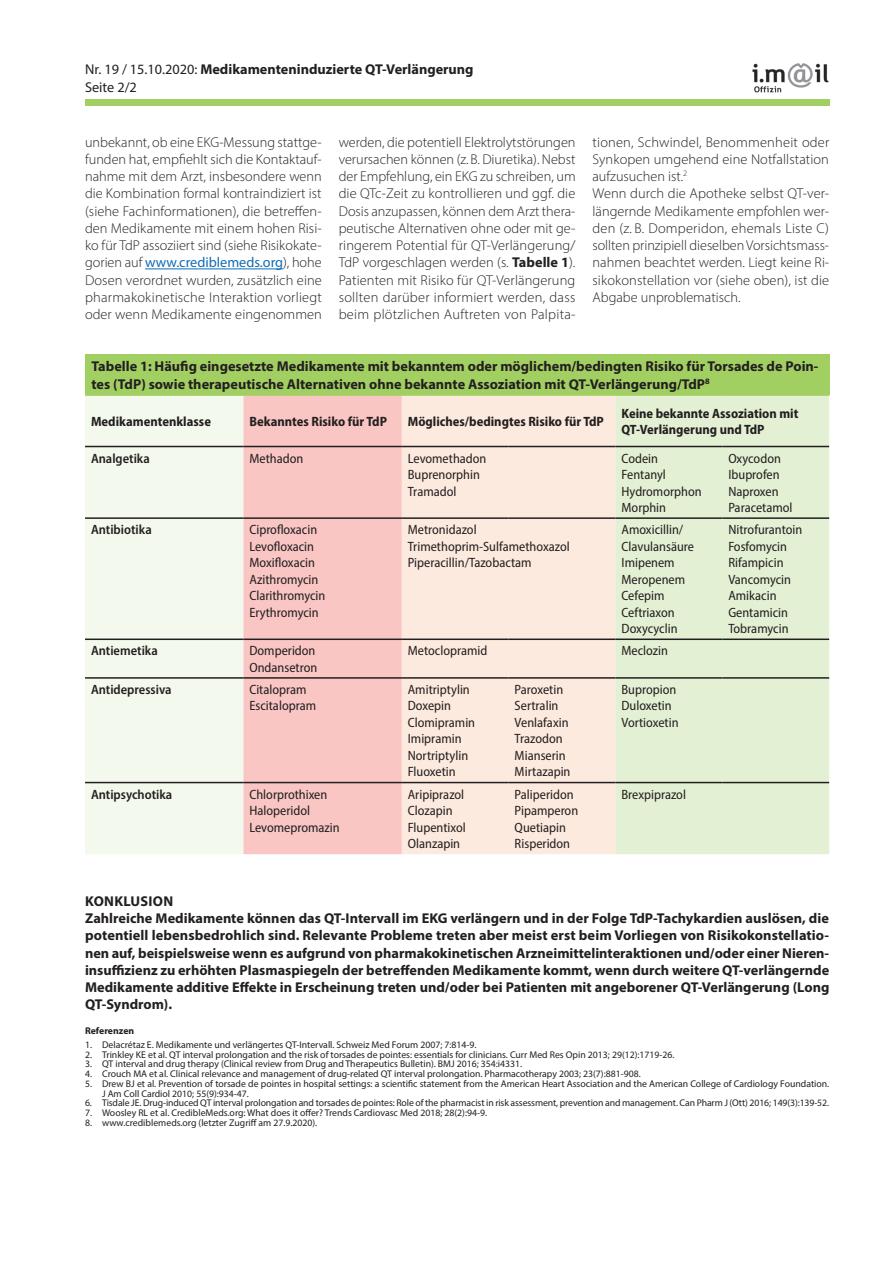
<style>
.page{position:relative;width:893px;height:1263px;background:#fff}
.page>*{position:absolute;margin:0;border:0;box-sizing:border-box;transform-origin:0 0}
.t1{font:300 14.25px/17.2px "Myriad Pro";letter-spacing:.005em;color:#231f20;text-align:justify}
.t2{font:700 14.25px/17.2px "Myriad Pro";color:#231f20}
.t3{font:14.25px "Myriad Pro";color:#231f20}
.t4{font:semi-condensed 13.5px/16.5px "Myriad Pro";color:#231f20}
.t5{font:700 semi-condensed 13.5px/16.5px "Myriad Pro";color:#231f20}
.t6{font:600 semi-condensed 13.5px "Myriad Pro";color:#231f20}
.t7{font:9.75px/9.8px "Myriad Pro";color:#231f20}
.t8{font:700 9.75px "Myriad Pro";color:#231f20}
.s1{font-weight:400}
.s2{font-weight:700}
.s3{font-weight:400;color:#0e6bb6}
</style>
<div class="page">
<img style="left:752px;top:64px;width:77px;height:29px">
<div style="left:85px;top:99px;width:744px;height:6px;background:#a2cf62"></div>
<hr style="left:145px;top:269px;width:138px;height:1px;background:#0e6bb6">
<div style="left:85px;top:354px;width:744px;height:41px;background:#a2cf62"></div>
<div style="left:85px;top:396px;width:158px;height:458px;background:#f4f9ed"></div>
<div style="left:243px;top:396px;width:159px;height:458px;background:#f9c6c4"></div>
<div style="left:402px;top:396px;width:213px;height:458px;background:#fdeadf"></div>
<div style="left:615px;top:396px;width:214px;height:458px;background:#e4f0d4"></div>
<hr style="left:85px;top:517px;width:158px;height:2px;background:#231f20">
<hr style="left:243px;top:517px;width:159px;height:2px;background:#231f20">
<hr style="left:402px;top:517px;width:107px;height:2px;background:#231f20">
<hr style="left:509px;top:517px;width:106px;height:2px;background:#231f20">
<hr style="left:615px;top:517px;width:107px;height:2px;background:#231f20">
<hr style="left:722px;top:517px;width:107px;height:2px;background:#231f20">
<hr style="left:85px;top:638px;width:158px;height:2px;background:#231f20">
<hr style="left:243px;top:638px;width:159px;height:2px;background:#231f20">
<hr style="left:402px;top:638px;width:107px;height:2px;background:#231f20">
<hr style="left:509px;top:638px;width:106px;height:2px;background:#231f20">
<hr style="left:615px;top:638px;width:107px;height:2px;background:#231f20">
<hr style="left:722px;top:638px;width:107px;height:2px;background:#231f20">
<hr style="left:85px;top:677px;width:158px;height:2px;background:#231f20">
<hr style="left:243px;top:677px;width:159px;height:2px;background:#231f20">
<hr style="left:402px;top:677px;width:107px;height:2px;background:#231f20">
<hr style="left:509px;top:677px;width:106px;height:2px;background:#231f20">
<hr style="left:615px;top:677px;width:107px;height:2px;background:#231f20">
<hr style="left:722px;top:677px;width:107px;height:2px;background:#231f20">
<hr style="left:85px;top:782px;width:158px;height:1px;background:#231f20">
<hr style="left:243px;top:782px;width:159px;height:1px;background:#231f20">
<hr style="left:402px;top:782px;width:107px;height:1px;background:#231f20">
<hr style="left:509px;top:782px;width:106px;height:1px;background:#231f20">
<hr style="left:615px;top:782px;width:107px;height:1px;background:#231f20">
<hr style="left:722px;top:782px;width:107px;height:1px;background:#231f20">
<hr style="left:85px;top:394px;width:158px;height:2px;background:#a2cf62">
<hr style="left:243px;top:394px;width:159px;height:2px;background:#a2cf62">
<hr style="left:402px;top:394px;width:107px;height:2px;background:#a2cf62">
<hr style="left:509px;top:394px;width:106px;height:2px;background:#a2cf62">
<hr style="left:615px;top:394px;width:107px;height:2px;background:#a2cf62">
<hr style="left:722px;top:394px;width:107px;height:2px;background:#a2cf62">
<hr style="left:85px;top:446px;width:158px;height:1px;background:#231f20">
<hr style="left:243px;top:446px;width:159px;height:1px;background:#231f20">
<hr style="left:402px;top:446px;width:107px;height:1px;background:#231f20">
<hr style="left:509px;top:446px;width:106px;height:1px;background:#231f20">
<hr style="left:615px;top:446px;width:107px;height:1px;background:#231f20">
<hr style="left:722px;top:446px;width:107px;height:1px;background:#231f20">
<p class="t2" style="left:85px;top:61px;width:390px"><span class="s1">Nr. 19 / 15.10.2020:</span> Medikamenteninduzierte QT-Verlängerung</p>
<p class="t3" style="left:85px;top:78px;width:53px">Seite 2/2</p>
<p class="t1" style="left:339px;top:133px;width:238px">werden, die potentiell Elektrolytstörungen verursachen können (z.B. Diuretika). Nebst der Empfehlung, ein EKG zu schreiben, um die QTc-Zeit zu kontrollieren und ggf. die Dosis anzupassen, können dem Arzt thera&shy;peutische Alternativen ohne oder mit ge&shy;ringerem Potential für QT-Verlängerung/ TdP vorgeschlagen werden (s. <span class="s2">Tabelle 1</span>).<br>Patienten mit Risiko für QT-Verlängerung sollten darüber informiert werden, dass beim plötzlichen Auftreten von Palpita-</p>
<p class="t1" style="left:592px;top:133px;width:238px;text-align:left">tionen, Schwindel, Benommenheit oder Synkopen umgehend eine Notfallstation aufzusuchen ist.<sup>2<br></sup>Wenn durch die Apotheke selbst QT-ver&shy;längernde Medikamente empfohlen wer&shy;den (z. B. Domperidon, ehemals Liste C) sollten prinzipiell dieselben Vorsichtsmass&shy;nahmen beachtet werden. Liegt keine Ri&shy;sikokonstellation vor (siehe oben), ist die Abgabe unproblematisch.</p>
<p class="t2" style="left:91px;top:358px;width:729px">Tabelle 1: Häufig eingesetzte Medikamente mit bekanntem oder möglichem/bedingten Risiko für Torsades de Poin&shy;tes (TdP) sowie therapeutische Alternativen ohne bekannte Assoziation mit QT-Verlängerung/TdP<sup>8</sup></p>
<p class="t5" style="left:91px;top:413px;width:121px">Medikamentenklasse</p>
<p class="t5" style="left:249px;top:413px;width:139px">Bekanntes Risiko für TdP</p>
<p class="t5" style="left:408px;top:413px;width:198px">Mögliches/bedingtes Risiko für TdP</p>
<p class="t5" style="left:621px;top:404px;width:178px">Keine bekannte Assoziation mit<br>QT-Verlängerung und TdP</p>
<p class="t6" style="left:91px;top:450px;width:60px">Analgetika</p>
<p class="t4" style="left:249px;top:450px;width:55px">Methadon</p>
<p class="t4" style="left:408px;top:450px;width:80px">Levomethadon<br>Buprenorphin<br>Tramadol</p>
<p class="t4" style="left:621px;top:450px;width:82px">Codein<br>Fentanyl<br>Hydromorphon<br>Morphin</p>
<p class="t4" style="left:728px;top:450px;width:66px">Oxycodon<br>Ibuprofen<br>Naproxen<br>Paracetamol</p>
<p class="t6" style="left:91px;top:521px;width:62px">Antibiotika</p>
<p class="t4" style="left:249px;top:521px;width:78px">Ciprofloxacin<br>Levofloxacin<br>Moxifloxacin<br>Azithromycin<br>Clarithromycin<br>Erythromycin</p>
<p class="t4" style="left:408px;top:521px;width:163px">Metronidazol<br>Trimethoprim-Sulfamethoxazol<br>Piperacillin/Tazobactam</p>
<p class="t4" style="left:621px;top:521px;width:74px">Amoxicillin/<br>Clavulansäure<br>Imipenem<br>Meropenem<br>Cefepim<br>Ceftriaxon<br>Doxycyclin</p>
<p class="t4" style="left:728px;top:521px;width:76px">Nitrofurantoin<br>Fosfomycin<br>Rifampicin<br>Vancomycin<br>Amikacin<br>Gentamicin<br>Tobramycin</p>
<p class="t6" style="left:91px;top:642px;width:68px">Antiemetika</p>
<p class="t4" style="left:249px;top:642px;width:69px">Domperidon<br>Ondansetron</p>
<p class="t4" style="left:408px;top:642px;width:81px">Metoclopramid</p>
<p class="t4" style="left:621px;top:642px;width:48px">Meclozin</p>
<p class="t6" style="left:91px;top:681px;width:82px">Antidepressiva</p>
<p class="t4" style="left:249px;top:681px;width:68px">Citalopram<br>Escitalopram</p>
<p class="t4" style="left:408px;top:681px;width:69px">Amitriptylin<br>Doxepin<br>Clomipramin<br>Imipramin<br>Nortriptylin<br>Fluoxetin</p>
<p class="t4" style="left:515px;top:681px;width:57px">Paroxetin<br>Sertralin<br>Venlafaxin<br>Trazodon<br>Mianserin<br>Mirtazapin</p>
<p class="t4" style="left:621px;top:681px;width:59px">Bupropion<br>Duloxetin<br>Vortioxetin</p>
<p class="t6" style="left:91px;top:785px;width:83px">Antipsychotika</p>
<p class="t4" style="left:249px;top:786px;width:92px">Chlorprothixen<br>Haloperidol<br>Levomepromazin</p>
<p class="t4" style="left:408px;top:786px;width:60px">Aripiprazol<br>Clozapin<br>Flupentixol<br>Olanzapin</p>
<p class="t4" style="left:515px;top:786px;width:65px">Paliperidon<br>Pipamperon<br>Quetiapin<br>Risperidon</p>
<p class="t4" style="left:621px;top:786px;width:66px">Brexpiprazol</p>
<p class="t1" style="left:85px;top:133px;width:238px">unbekannt, ob eine EKG-Messung stattge&shy;funden hat, empfiehlt sich die Kontaktauf&shy;nahme mit dem Arzt, insbesondere wenn die Kombination formal kontraindiziert ist (siehe Fachinformationen), die betreffen&shy;den Medikamente mit einem hohen Risi&shy;ko für TdP assoziiert sind (siehe Risikokate&shy;gorien auf <span class="s3">www.crediblemeds.org</span>), hohe Dosen verordnet wurden, zusätzlich eine pharmakokinetische Interaktion vorliegt oder wenn Medikamente eingenommen</p>
<p class="t2" style="left:85px;top:892px;width:746px">KONKLUSION<br>Zahlreiche Medikamente können das QT-Intervall im EKG verlängern und in der Folge TdP-Tachykardien auslösen, die potentiell lebensbedrohlich sind. Relevante Probleme treten aber meist erst beim Vorliegen von Risikokonstellatio&shy;nen auf, beispielsweise wenn es aufgrund von pharmakokinetischen Arzneimittelinteraktionen und/oder einer Nieren&shy;insuffizienz zu erhöhten Plasmaspiegeln der betreffenden Medikamente kommt, wenn durch weitere QT-verlängernde Medikamente additive Effekte in Erscheinung treten und/oder bei Patienten mit angeborener QT-Verlängerung (Long QT-Syndrom).</p>
<p class="t8" style="left:85px;top:1024px;width:51px">Referenzen</p>
<p class="t7" style="left:85px;top:1039px;width:393px">1. Delacrétaz E. Medikamente und verlängertes QT-Intervall. Schweiz Med Forum 2007; 7:814-9.</p>
<p class="t7" style="left:85px;top:1049px;width:591px">2. Trinkley KE et al. QT interval prolongation and the risk of torsades de pointes: essentials for clinicians. Curr Med Res Opin 2013; 29(12):1719-26.</p>
<p class="t7" style="left:85px;top:1059px;width:439px">3. QT interval and drug therapy (Clinical review from Drug and Therapeutics Bulletin). BMJ 2016; 354:i4331.</p>
<p class="t7" style="left:85px;top:1069px;width:557px">4. Crouch MA et al. Clinical relevance and management of drug-related QT interval prolongation. Pharmacotherapy 2003; 23(7):881-908.</p>
<p class="t7" style="left:102px;top:1078px;width:729px;text-indent:-17px">5. Drew BJ et al. Prevention of torsade de pointes in hospital settings: a scientific statement from the American Heart Association and the American College of Cardiology Foundation.<br>J Am Coll Cardiol 2010; 55(9):934-47.</p>
<p class="t7" style="left:85px;top:1098px;width:746px">6. Tisdale JE. Drug-induced QT interval prolongation and torsades de pointes: Role of the pharmacist in risk assessment, prevention and management. Can Pharm J (Ott) 2016; 149(3):139-52.</p>
<p class="t7" style="left:85px;top:1108px;width:403px">7. Woosley RL et al. CredibleMeds.org: What does it offer? Trends Cardiovasc Med 2018; 28(2):94-9.</p>
<p class="t7" style="left:85px;top:1117px;width:234px">8. www.crediblemeds.org (letzter Zugriff am 27.9.2020).</p>
</div>
